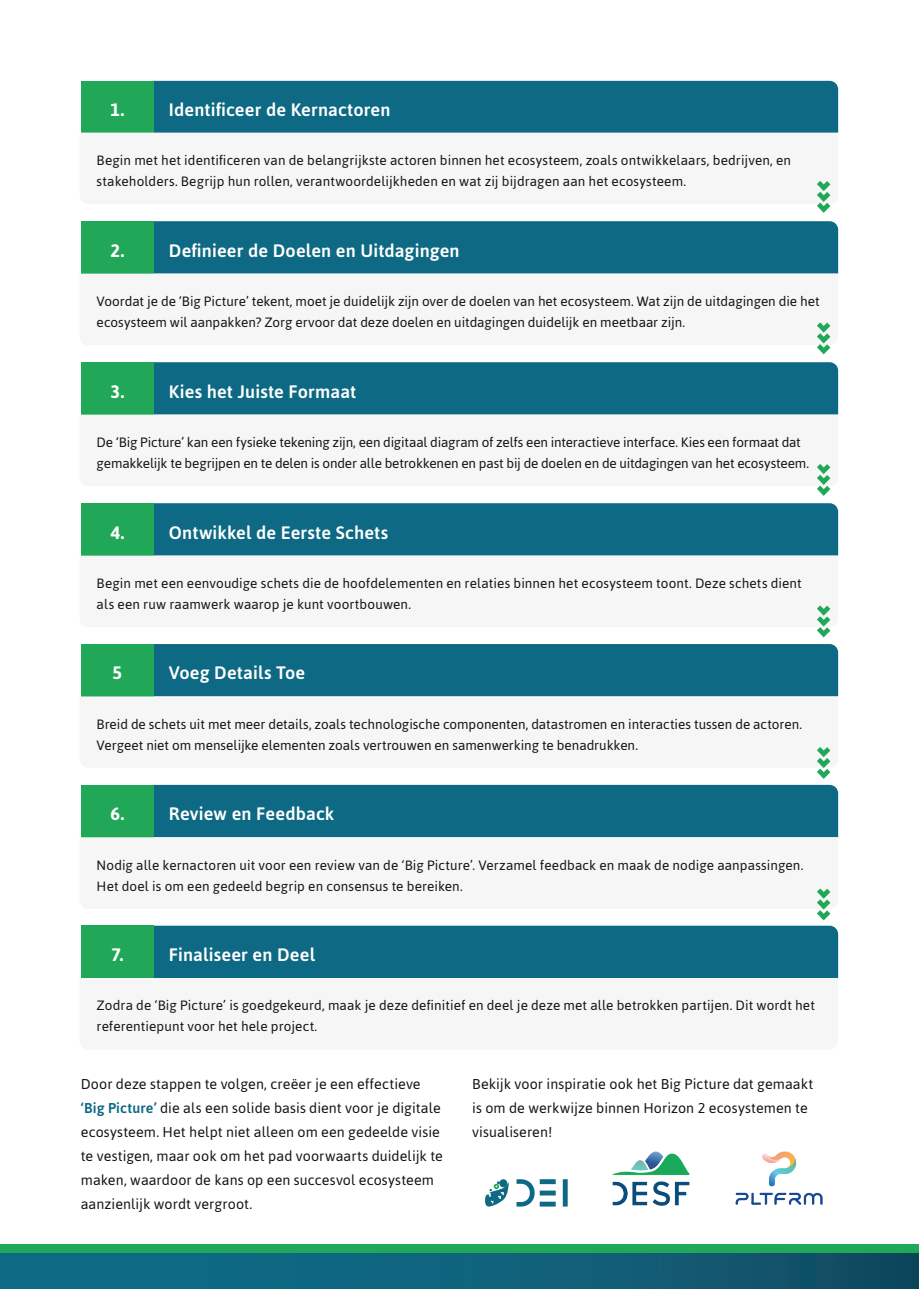
<style>
.page{position:relative;width:919px;height:1289px;background:#fff}
.page>*{position:absolute;margin:0;border:0;box-sizing:border-box;transform-origin:0 0}
.t1{font:500 18px "Asap";letter-spacing:.01em;color:#fff}
.t2{font:700 18px "Asap";color:#fff}
.t3{font:14.25px/24px "Asap";letter-spacing:.005em;color:#171419}
.t4{font:13.5px/21px "Asap";letter-spacing:.005em;color:#171419}
.s1{font-weight:500;color:#0d6984}
</style>
<div class="page">
<div style="left:154px;top:81px;width:684px;height:52px;background:#0d6984"></div>
<div style="left:81px;top:81px;width:73px;height:52px;background:#20a757"></div>
<div style="left:154px;top:221px;width:684px;height:52px;background:#0d6984"></div>
<div style="left:81px;top:221px;width:73px;height:52px;background:#20a757"></div>
<div style="left:81px;top:273px;width:757px;height:65px;background:#f5f6f5"></div>
<div style="left:154px;top:362px;width:684px;height:52px;background:#0d6984"></div>
<div style="left:81px;top:362px;width:73px;height:52px;background:#20a757"></div>
<div style="left:81px;top:414px;width:757px;height:65px;background:#f5f6f5"></div>
<div style="left:154px;top:503px;width:684px;height:52px;background:#0d6984"></div>
<div style="left:81px;top:503px;width:73px;height:52px;background:#20a757"></div>
<div style="left:81px;top:555px;width:757px;height:66px;background:#f5f6f5"></div>
<div style="left:154px;top:644px;width:684px;height:52px;background:#0d6984"></div>
<div style="left:81px;top:644px;width:73px;height:52px;background:#20a757"></div>
<div style="left:81px;top:696px;width:757px;height:66px;background:#f5f6f5"></div>
<div style="left:154px;top:784px;width:684px;height:53px;background:#0d6984"></div>
<div style="left:81px;top:784px;width:73px;height:53px;background:#20a757"></div>
<svg style="left:81px;top:837px;width:757px;height:1px"></svg>
<div style="left:81px;top:925px;width:73px;height:53px;background:#20a757"></div>
<svg style="left:152px;top:978px;width:686px;height:1px"></svg>
<svg style="left:816px;top:181px;width:14px;height:32px"></svg>
<svg style="left:816px;top:322px;width:14px;height:32px"></svg>
<svg style="left:816px;top:464px;width:14px;height:32px"></svg>
<svg style="left:816px;top:605px;width:14px;height:32px"></svg>
<svg style="left:816px;top:747px;width:14px;height:31px"></svg>
<svg style="left:154px;top:888px;width:684px;height:90px"></svg>
<div style="left:0;top:1244px;width:918px;height:44px;background:#20a757"></div>
<svg style="left:516px;top:1179px;width:39px;height:27px"></svg>
<svg style="left:562px;top:1179px;width:5px;height:27px"></svg>
<svg style="left:485px;top:1181px;width:23px;height:25px"></svg>
<img style="left:735px;top:1151px;width:88px;height:54px">
<img style="left:612px;top:1151px;width:78px;height:55px">
<div style="left:0;top:1252px;width:918px;height:36px;background:linear-gradient(to right,#0d708c,#124f66)"></div>
<h1 class="t2" style="left:110px;top:98px;width:16px">1.</h1>
<h1 class="t1" style="left:169px;top:98px;width:223px">Identificeer de Kernactoren</h1>
<p class="t4" style="left:97px;top:149px;width:696px">Begin met het identificeren van de belangrijkste actoren binnen het ecosysteem, zoals ontwikkelaars, bedrijven, en stakeholders. Begrijp hun rollen, verantwoordelijkheden en wat zij bijdragen aan het ecosysteem.</p>
<h1 class="t2" style="left:110px;top:238px;width:16px">2.</h1>
<h1 class="t1" style="left:169px;top:238px;width:292px">Definieer de Doelen en Uitdagingen</h1>
<p class="t4" style="left:97px;top:290px;width:724px">Voordat je de ‘Big Picture’ tekent, moet je duidelijk zijn over de doelen van het ecosysteem. Wat zijn de uitdagingen die het ecosysteem wil aanpakken? Zorg ervoor dat deze doelen en uitdagingen duidelijk en meetbaar zijn.</p>
<h1 class="t2" style="left:111px;top:379px;width:15px">3.</h1>
<h1 class="t1" style="left:169px;top:379px;width:189px">Kies het Juiste Formaat</h1>
<p class="t4" style="left:97px;top:431px;width:714px">De ‘Big Picture’ kan een fysieke tekening zijn, een digitaal diagram of zelfs een interactieve interface. Kies een formaat dat gemakkelijk te begrijpen en te delen is onder alle betrokkenen en past bij de doelen en de uitdagingen van het ecosysteem.</p>
<h1 class="t2" style="left:110px;top:520px;width:16px">4.</h1>
<h1 class="t1" style="left:169px;top:520px;width:221px">Ontwikkel de Eerste Schets</h1>
<p class="t4" style="left:97px;top:572px;width:706px">Begin met een eenvoudige schets die de hoofdelementen en relaties binnen het ecosysteem toont. Deze schets dient als een ruw raamwerk waarop je kunt voortbouwen.</p>
<h1 class="t2" style="left:113px;top:661px;width:11px">5</h1>
<h1 class="t1" style="left:169px;top:661px;width:138px">Voeg Details Toe</h1>
<p class="t4" style="left:97px;top:713px;width:706px">Breid de schets uit met meer details, zoals technologische componenten, datastromen en interacties tussen de actoren.<br>Vergeet niet om menselijke elementen zoals vertrouwen en samenwerking te benadrukken.</p>
<h1 class="t2" style="left:110px;top:801px;width:15px">6.</h1>
<h1 class="t1" style="left:169px;top:802px;width:167px">Review en Feedback</h1>
<p class="t4" style="left:97px;top:853px;width:708px">Nodig alle kernactoren uit voor een review van de ‘Big Picture’. Verzamel feedback en maak de nodige aanpassingen.<br>Het doel is om een gedeeld begrip en consensus te bereiken.</p>
<h1 class="t2" style="left:111px;top:942px;width:14px">7.</h1>
<h1 class="t1" style="left:169px;top:942px;width:148px">Finaliseer en Deel</h1>
<p class="t4" style="left:97px;top:994px;width:719px">Zodra de ‘Big Picture’ is goedgekeurd, maak je deze definitief en deel je deze met alle betrokken partijen. Dit wordt het referentiepunt voor het hele project.</p>
<p class="t3" style="left:81px;top:1071px;width:363px">Door deze stappen te volgen, creëer je een effectieve <span class="s1">‘Big Picture’</span> die als een solide basis dient voor je digitale ecosysteem. Het helpt niet alleen om een gedeelde visie te vestigen, maar ook om het pad voorwaarts duidelijk te maken, waardoor de kans op een succesvol ecosysteem aanzienlijk wordt vergroot.</p>
<p class="t3" style="left:472px;top:1071px;width:342px">Bekijk voor inspiratie ook het Big Picture dat gemaakt is om de werkwijze binnen Horizon 2 ecosystemen te visualiseren!</p>
</div>
